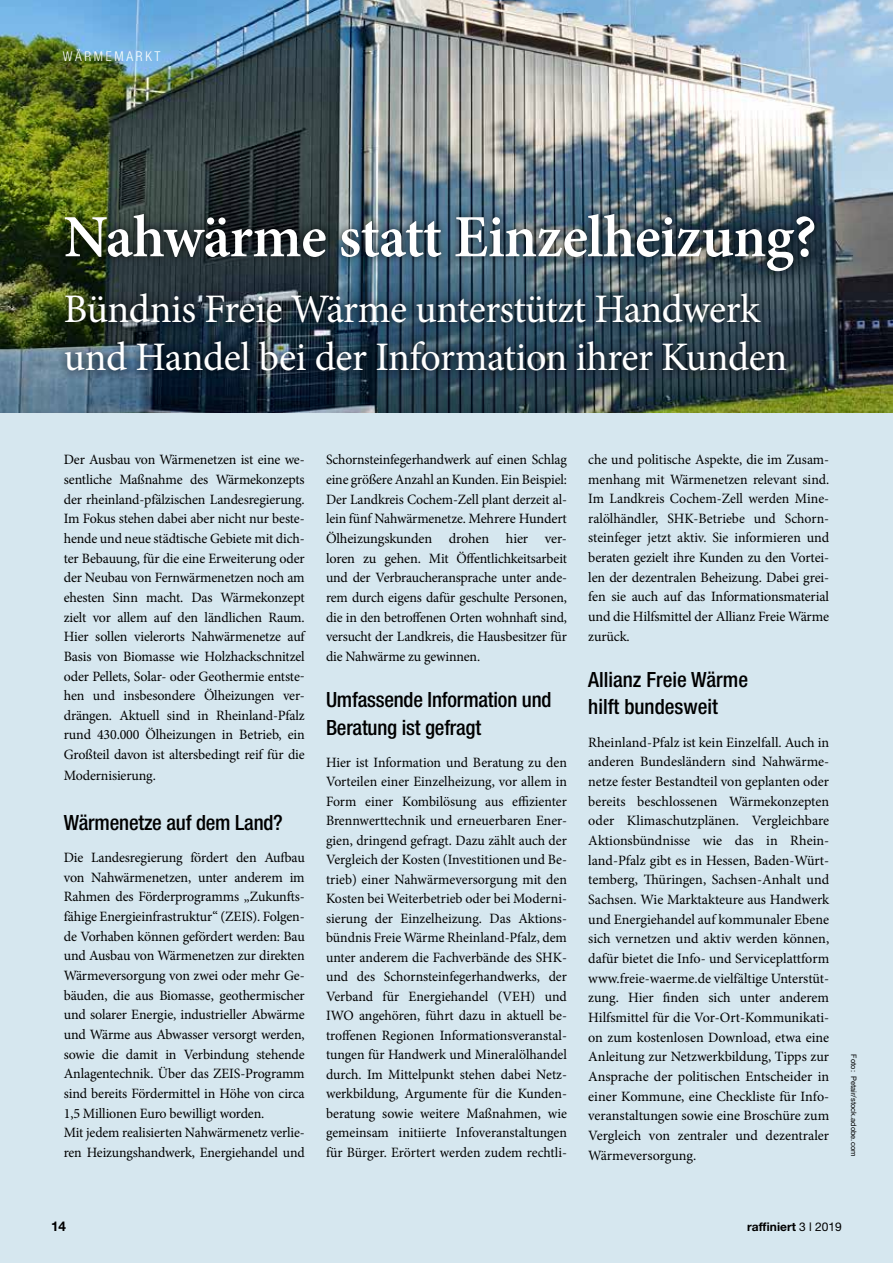
<style>
.page{position:relative;width:893px;height:1263px;background:#d6e7ef}
.page>*{position:absolute;margin:0;border:0;box-sizing:border-box;transform-origin:0 0}
.t1{font:600 60px "Minion Pro";letter-spacing:-.01em;color:#fff}
.t2{font:40.5px/48.6px "Minion Pro";letter-spacing:-.015em;color:#fff}
.t3{font:500 condensed 21px/27px "Helvetica Neue LT Std";letter-spacing:-.01em;color:#000}
.t4{font:14.25px/19.6px "Minion Pro";letter-spacing:-.01em;color:#000;text-align:justify}
.t5{font:300 condensed 13.5px "Helvetica Neue LT Std";letter-spacing:.2em;color:#fff}
.t6{font:700 13.5px "Helvetica Neue LT Std";color:#000}
.t7{font:700 12px "Helvetica Neue LT Std";color:#000}
.t8{font:7.5px "Helvetica Neue LT Std";color:#000}
.s1{font-weight:400}
</style>
<div class="page">
<img style="left:0;top:0;width:893px;height:412px">
<div style="left:57px;top:206px;width:766px;height:173px;background:#000;opacity:.83"></div>
<p class="t5" style="left:63px;top:48px;width:99px">WÄRMEMARKT</p>
<h1 class="t1" style="left:64px;top:196px;width:754px">Nahwärme statt Einzelheizung?</h1>
<h2 class="t2" style="left:64px;top:285px;width:725px">Bündnis Freie Wärme unterstützt Handwerk und Handel bei der Information ihrer Kunden</h2>
<p class="t4" style="left:64px;top:450px;width:242px">Der Ausbau von Wärmenetzen ist eine we&shy;sentliche Maßnahme des Wärmekonzepts der rheinland-pfälzischen Landesregierung.<br>Im Fokus stehen dabei aber nicht nur beste&shy;hende und neue städtische Gebiete mit dich&shy;ter Bebauung, für die eine Erweiterung oder der Neubau von Fernwärmenetzen noch am ehesten Sinn macht. Das Wärmekonzept zielt vor allem auf den ländlichen Raum.<br>Hier sollen vielerorts Nahwärmenetze auf Basis von Biomasse wie Holzhackschnitzel oder Pellets, Solar- oder Geothermie entste&shy;hen und insbesondere Ölheizungen ver&shy;drängen. Aktuell sind in Rheinland-Pfalz rund 430.000 Ölheizungen in Betrieb, ein Großteil davon ist altersbedingt reif für die</p>
<p class="t4" style="left:64px;top:766px;width:94px">Modernisierung.</p>
<h3 class="t3" style="left:64px;top:808px;width:221px">Wärmenetze auf dem Land?</h3>
<p class="t4" style="left:64px;top:848px;width:242px;text-align:left">Die Landesregierung fördert den Aufbau von Nahwärmenetzen, unter anderem im Rahmen des Förderprogramms „Zukunfts&shy;fähige Energieinfrastruktur“ (ZEIS). Folgen&shy;de Vorhaben können gefördert werden: Bau und Ausbau von Wärmenetzen zur direkten Wärmeversorgung von zwei oder mehr Ge&shy;bäuden, die aus Biomasse, geothermischer und solarer Energie, industrieller Abwärme und Wärme aus Abwasser versorgt werden, sowie die damit in Verbindung stehende Anlagentechnik. Über das ZEIS-Programm sind bereits Fördermittel in Höhe von circa 1,5 Millionen Euro bewilligt worden.<br>Mit jedem realisierten Nahwärmenetz verlie&shy;ren Heizungshandwerk, Energiehandel und</p>
<p class="t4" style="left:326px;top:450px;width:242px">Schornsteinfegerhandwerk auf einen Schlag eine größere Anzahl an Kunden. Ein Beispiel:<br>Der Landkreis Cochem-Zell plant derzeit al&shy;lein fünf Nahwärmenetze. Mehrere Hundert Ölheizungskunden drohen hier ver&shy;loren zu gehen. Mit Öffentlichkeitsarbeit und der Verbraucheransprache unter ande&shy;rem durch eigens dafür geschulte Personen, die in den betroffenen Orten wohnhaft sind, versucht der Landkreis, die Hausbesitzer für die Nahwärme zu gewinnen.</p>
<h3 class="t3" style="left:326px;top:686px;width:227px">Umfassende Information und<br>Beratung ist gefragt</h3>
<p class="t4" style="left:326px;top:752px;width:242px">Hier ist Information und Beratung zu den Vorteilen einer Einzelheizung, vor allem in Form einer Kombilösung aus effizienter Brennwerttechnik und erneuerbaren Ener&shy;gien, dringend gefragt. Dazu zählt auch der Vergleich der Kosten (Investitionen und Be&shy;trieb) einer Nahwärmeversorgung mit den Kosten bei Weiterbetrieb oder bei Moderni&shy;sierung der Einzelheizung. Das Aktions&shy;bündnis Freie Wärme Rheinland-Pfalz, dem unter anderem die Fachverbände des SHK&shy;und des Schornsteinfegerhandwerks, der Verband für Energiehandel (VEH) und IWO angehören, führt dazu in aktuell be&shy;troffenen Regionen Informationsveranstal&shy;tungen für Handwerk und Mineralölhandel durch. Im Mittelpunkt stehen dabei Netz&shy;werkbildung, Argumente für die Kunden&shy;beratung sowie weitere Maßnahmen, wie gemeinsam initiierte Infoveranstaltungen für Bürger. Erörtert werden zudem rechtli-</p>
<p class="t4" style="left:588px;top:450px;width:242px">che und politische Aspekte, die im Zusam&shy;menhang mit Wärmenetzen relevant sind.<br>Im Landkreis Cochem-Zell werden Mine&shy;ralölhändler, SHK-Betriebe und Schorn&shy;steinfeger jetzt aktiv. Sie informieren und beraten gezielt ihre Kunden zu den Vortei&shy;len der dezentralen Beheizung. Dabei grei&shy;fen sie auch auf das Informationsmaterial und die Hilfsmittel der Allianz Freie Wärme zurück.</p>
<h3 class="t3" style="left:588px;top:666px;width:161px">Allianz Freie Wärme hilft bundesweit</h3>
<p class="t4" style="left:588px;top:732px;width:242px">Rheinland-Pfalz ist kein Einzelfall. Auch in anderen Bundesländern sind Nahwärme&shy;netze fester Bestandteil von geplanten oder bereits beschlossenen Wärmekonzepten oder Klimaschutzplänen. Vergleichbare Aktionsbündnisse wie das in Rhein&shy;land-Pfalz gibt es in Hessen, Baden-Würt&shy;temberg, Thüringen, Sachsen-Anhalt und Sachsen. Wie Marktakteure aus Handwerk und Energiehandel auf kommunaler Ebene sich vernetzen und aktiv werden können, dafür bietet die Info- und Serviceplattform www.freie-waerme.de vielfältige Unterstüt&shy;zung. Hier finden sich unter anderem Hilfsmittel für die Vor-Ort-Kommunikati&shy;on zum kostenlosen Download, etwa eine Anleitung zur Netzwerkbildung, Tipps zur Ansprache der politischen Entscheider in einer Kommune, eine Checkliste für Info&shy;veranstaltungen sowie eine Broschüre zum Vergleich von zentraler und dezentraler Wärmeversorgung.</p>
<p class="t8" style="left:858px;top:1054px;width:103px;rotate:90deg">Foto: Petair/stock.adobe.com</p>
<p class="t6" style="left:51px;top:1217px;width:17px">14</p>
<p class="t7" style="left:747px;top:1219px;width:96px">raffiniert <span class="s1">3 l 2019</span></p>
</div>
